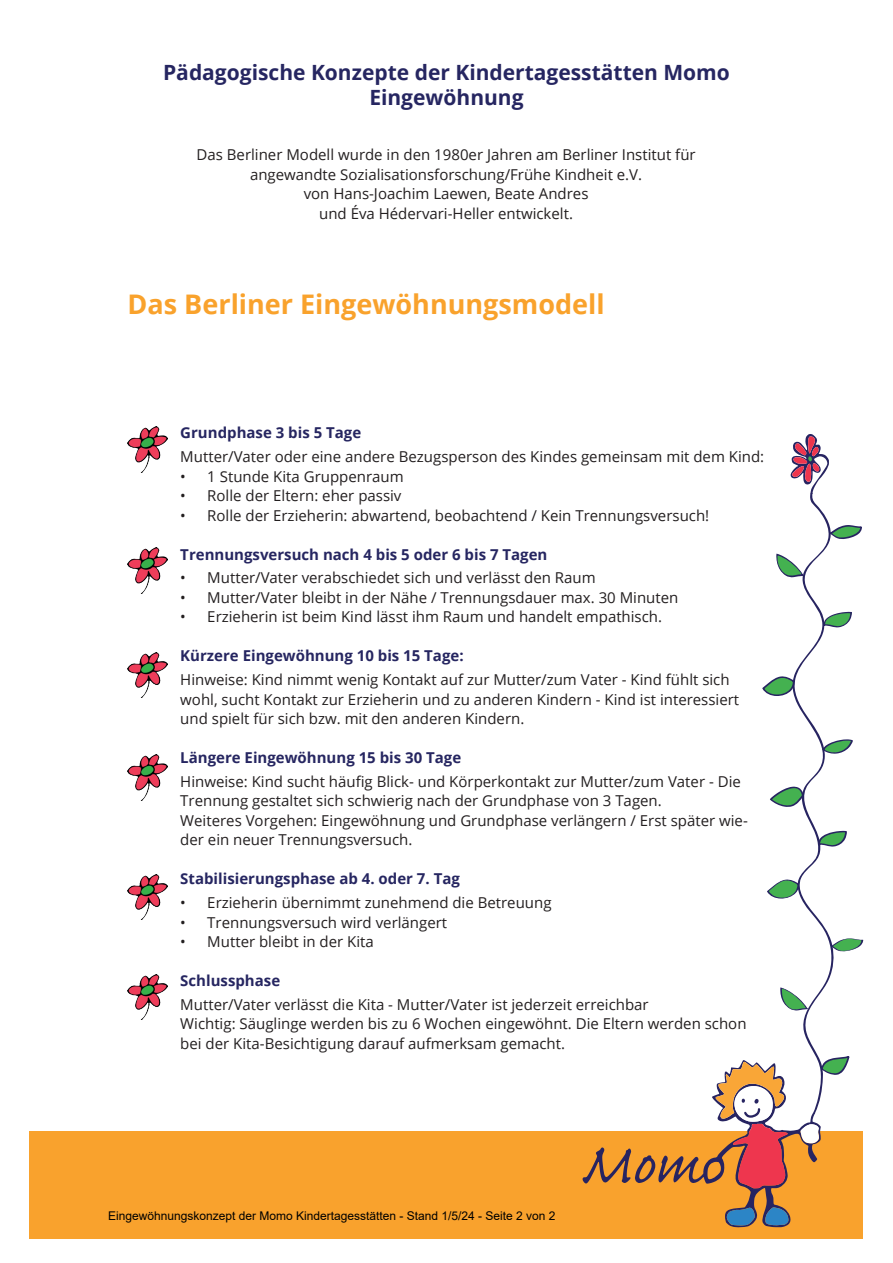
<style>
.page{position:relative;width:893px;height:1263px;background:#fff}
.page>*{position:absolute;margin:0;border:0;box-sizing:border-box;transform-origin:0 0}
.t1{font:700 27px "Open Sans";color:#f9a22c}
.t2{font:700 21px/25.2px "Open Sans";color:#262661;text-align:center}
.t3{font:15px/19.5px "Open Sans";color:#231f20}
.t4{font:700 15px "Open Sans";color:#262661}
.t5{font:12px "Arial";color:#000}
</style>
<div class="page">
<div style="left:30px;top:1131px;width:833px;height:107px;background:#f9a22d"></div>
<svg style="left:583px;top:434px;width:280px;height:793px"></svg>
<img style="left:127px;top:427px;width:41px;height:46px">
<img style="left:127px;top:548px;width:41px;height:46px">
<img style="left:127px;top:652px;width:41px;height:46px">
<img style="left:127px;top:754px;width:41px;height:46px">
<img style="left:127px;top:874px;width:41px;height:46px">
<img style="left:127px;top:974px;width:41px;height:46px">
<h2 class="t2" style="left:163px;top:59px;width:568px">Pädagogische Konzepte der Kindertagesstätten Momo<br>Eingewöhnung</h2>
<p class="t3" style="left:197px;top:145px;width:501px;text-align:center">Das Berliner Modell wurde in den 1980er Jahren am Berliner Institut für angewandte Sozialisationsforschung/Frühe Kindheit e.V.<br>von Hans-Joachim Laewen, Beate Andres<br>und Éva Hédervari-Heller entwickelt.</p>
<h1 class="t1" style="left:128px;top:285px;width:479px">Das Berliner Eingewöhnungsmodell</h1>
<p class="t4" style="left:180px;top:422px;width:182px">Grundphase 3 bis 5 Tage</p>
<p class="t3" style="left:180px;top:446px;width:585px">Mutter/Vater oder eine andere Bezugsperson des Kindes gemeinsam mit dem Kind:</p>
<p class="t3" style="left:180px;top:466px;width:225px">• 1 Stunde Kita Gruppenraum</p>
<p class="t3" style="left:180px;top:485px;width:223px">• Rolle der Eltern: eher passiv</p>
<p class="t3" style="left:180px;top:505px;width:530px">• Rolle der Erzieherin: abwartend, beobachtend / Kein Trennungsversuch!</p>
<p class="t4" style="left:180px;top:544px;width:369px">Trennungsversuch nach 4 bis 5 oder 6 bis 7 Tagen</p>
<p class="t3" style="left:180px;top:568px;width:417px">• Mutter/Vater verabschiedet sich und verlässt den Raum</p>
<p class="t3" style="left:180px;top:587px;width:500px">• Mutter/Vater bleibt in der Nähe / Trennungsdauer max. 30 Minuten</p>
<p class="t3" style="left:180px;top:607px;width:483px">• Erzieherin ist beim Kind lässt ihm Raum und handelt empathisch.</p>
<p class="t4" style="left:180px;top:645px;width:285px">Kürzere Eingewöhnung 10 bis 15 Tage:</p>
<p class="t3" style="left:180px;top:669px;width:560px">Hinweise: Kind nimmt wenig Kontakt auf zur Mutter/zum Vater - Kind fühlt sich wohl, sucht Kontakt zur Erzieherin und zu anderen Kindern - Kind ist interessiert und spielt für sich bzw. mit den anderen Kindern.</p>
<p class="t4" style="left:180px;top:747px;width:282px">Längere Eingewöhnung 15 bis 30 Tage</p>
<p class="t3" style="left:180px;top:771px;width:569px">Hinweise: Kind sucht häufig Blick- und Körperkontakt zur Mutter/zum Vater - Die Trennung gestaltet sich schwierig nach der Grundphase von 3 Tagen.<br>Weiteres Vorgehen: Eingewöhnung und Grundphase verlängern / Erst später wie&shy;der ein neuer Trennungsversuch.</p>
<p class="t4" style="left:180px;top:868px;width:281px">Stabilisierungsphase ab 4. oder 7. Tag</p>
<p class="t3" style="left:180px;top:892px;width:373px">• Erzieherin übernimmt zunehmend die Betreuung</p>
<p class="t3" style="left:180px;top:912px;width:268px">• Trennungsversuch wird verlängert</p>
<p class="t3" style="left:180px;top:931px;width:195px">• Mutter bleibt in der Kita</p>
<p class="t4" style="left:180px;top:970px;width:101px">Schlussphase</p>
<p class="t3" style="left:180px;top:994px;width:568px">Mutter/Vater verlässt die Kita - Mutter/Vater ist jederzeit erreichbar<br>Wichtig: Säuglinge werden bis zu 6 Wochen eingewöhnt. Die Eltern werden schon bei der Kita-Besichtigung darauf aufmerksam gemacht.</p>
<p class="t5" style="left:108px;top:1207px;width:449px">Eingewöhnungskonzept der Momo Kindertagesstätten - Stand 1/5/24 - Seite 2 von 2</p>
</div>
